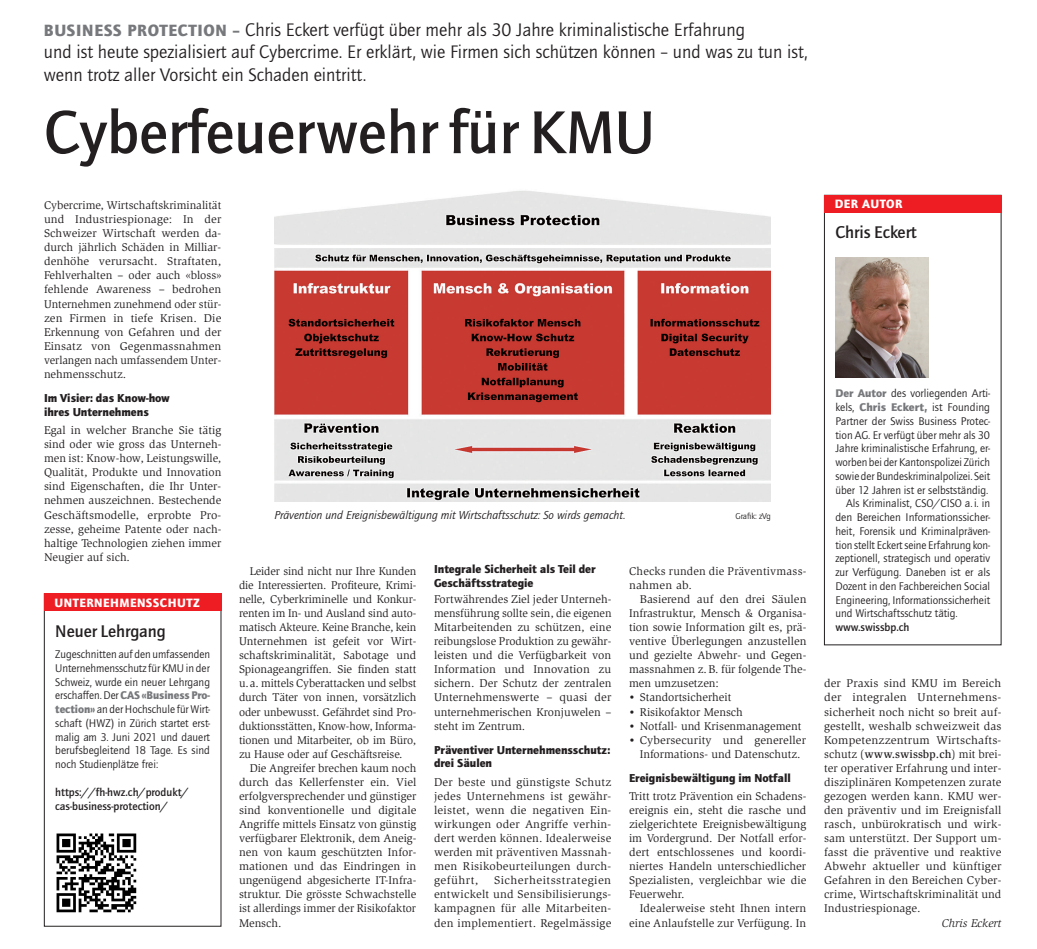
<style>
.page{position:relative;width:1037px;height:949px;background:#fff}
.page>*{position:absolute;margin:0;border:0;box-sizing:border-box;transform-origin:0 0}
.t1{font:500 62.5px "Quay Sans ITC Std";color:#231f20}
.t2{font:18.75px/22.5px "Quay Sans ITC Std";color:#231f20}
.t3{font:500 17.5px "Quay Sans ITC Std";color:#231f20}
.t4{font:900 12.5px "Quay Sans ITC Std";letter-spacing:.04em;color:#fff}
.t5{font:900 11.88px/13.8px "Quay Sans ITC Std";color:#231f20}
.t6{font:italic 11.88px "Quay Sans ITC Std";color:#231f20}
.t7{font:11.5px/14px "Slimbach Std";color:#231f20;text-align:justify}
.t8{font:11.5px/13.8px "Quay Sans ITC Std";color:#231f20;text-align:justify}
.t9{font:11.5px/14.1px "Slimbach Std";color:#231f20;text-align:justify;scale:1.04 1}
.t10{font:500 11.5px/13.8px "Quay Sans ITC Std";color:#231f20}
.t11{font:italic 11.5px "Slimbach Std";color:#231f20}
.t12{font:8.75px "Quay Sans ITC Std";color:#231f20}
.s1{font-weight:900;font-size:16.88px;color:#76787b}
.s2{font-family:"Quay Sans ITC Std"}
.s3{font-weight:900;color:#76787b}
.s4{font-weight:500}
</style>
<div class="page">
<img style="left:274px;top:191px;width:496px;height:311px">
<svg style="left:823px;top:195px;width:178px;height:450px"></svg>
<div style="left:824px;top:195px;width:177px;height:18px;background:#ee1d23"></div>
<img style="left:835px;top:258px;width:93px;height:120px">
<svg style="left:44px;top:611px;width:177px;height:315px"></svg>
<div style="left:44px;top:593px;width:177px;height:18px;background:#ee1d23"></div>
<img style="left:55px;top:831px;width:83px;height:84px">
<p class="t2" style="left:44px;top:18px;width:765px"><span class="s1">BUSINESS PROTECTION –</span> Chris Eckert verfügt über mehr als 30 Jahre kriminalistische Erfahrung<br>und ist heute spezialisiert auf Cybercrime. Er erklärt, wie Firmen sich schützen können – und was zu tun ist, wenn trotz aller Vorsicht ein Schaden eintritt.</p>
<h1 class="t1" style="left:44px;top:96px;width:612px">Cyberfeuerwehr für KMU</h1>
<p class="t7" style="left:44px;top:198px;width:179px">Cybercrime, Wirtschaftskriminalität und Industriespionage: In der Schweizer Wirtschaft werden da&shy;durch jährlich Schäden in Milliar&shy;denhöhe verursacht. Straftaten, Fehlverhalten – oder auch «bloss» fehlende Awareness – bedrohen Unternehmen zunehmend oder stür&shy;zen Firmen in tiefe Krisen. Die Erkennung von Gefahren und der Einsatz von Gegenmassnahmen verlangen nach umfassendem Unter&shy;nehmensschutz.</p>
<p class="t5" style="left:44px;top:391px;width:127px">Im Visier: das Know-how ihres Unternehmens</p>
<p class="t7" style="left:44px;top:423px;width:179px">Egal in welcher Branche Sie tätig sind oder wie gross das Unterneh&shy;men ist: Know-how, Leistungswille, Qualität, Produkte und Innovation sind Eigenschaften, die Ihr Unter&shy;nehmen auszeichnen. Bestechende Geschäftsmodelle, erprobte Pro&shy;zesse, geheime Patente oder nach&shy;haltige Technologien ziehen immer Neugier auf sich.</p>
<p class="t5" style="left:434px;top:562px;width:163px">Integrale Sicherheit als Teil der<br>Geschäftsstrategie</p>
<p class="t7" style="left:434px;top:592px;width:179px">Fortwährendes Ziel jeder Unterneh&shy;mensführung sollte sein, die eigenen Mitarbeitenden zu schützen, eine reibungslose Produktion zu gewähr&shy;leisten und die Verfügbarkeit von Information und Innovation zu sichern. Der Schutz der zentralen Unternehmenswerte – quasi der unternehmerischen Kronjuwelen – steht im Zentrum.</p>
<p class="t5" style="left:434px;top:742px;width:178px">Präventiver Unternehmensschutz: drei Säulen</p>
<p class="t7" style="left:434px;top:775px;width:179px">Der beste und günstigste Schutz jedes Unternehmens ist gewähr&shy;leistet, wenn die negativen Ein&shy;wirkungen oder Angriffe verhin&shy;dert werden können. Idealerweise werden mit präventiven Massnah&shy;men Risikobeurteilungen durch&shy;geführt,</p>
<p class="t6" style="left:274px;top:507px;width:353px">Prävention und Ereignisbewältigung mit Wirtschaftsschutz: So wirds gemacht.</p>
<p class="t12" style="left:735px;top:510px;width:37px">Grafik: zVg</p>
<p class="t7" style="left:239px;top:564px;width:179px;text-indent:11px">Leider sind nicht nur Ihre Kunden die Interessierten. Profiteure, Krimi&shy;nelle, Cyberkriminelle und Konkur&shy;renten im In- und Ausland sind auto&shy;matisch Akteure. Keine Branche, kein Unternehmen ist gefeit vor Wirt&shy;schaftskriminalität, Sabotage und Spionageangriffen. Sie finden statt u.a. mittels Cyberattacken und selbst durch Täter von innen, vorsätzlich oder unbewusst. Gefährdet sind Pro&shy;duktionsstätten, Know-how, Informa&shy;tionen und Mitarbeiter, ob im Büro, zu Hause oder auf Geschäftsreise.</p>
<p class="t7" style="left:239px;top:761px;width:179px;text-indent:11px">Die Angreifer brechen kaum noch durch das Kellerfenster ein. Viel erfolgversprechender und günstiger sind konventionelle und digitale Angriffe mittels Einsatz von günstig verfügbarer Elektronik, dem Aneig&shy;nen von kaum geschützten Infor&shy;mationen und das Eindringen in ungenügend abgesicherte IT-Infra&shy;struktur. Die grösste Schwachstelle ist allerdings immer der Risikofaktor Mensch.</p>
<p class="t7" style="left:629px;top:564px;width:179px">Checks runden die Präventivmass&shy;nahmen ab.</p>
<p class="t7" style="left:629px;top:592px;width:179px;text-indent:11px">Basierend auf den drei Säulen Infrastruktur, Mensch &amp; Organisa&shy;tion sowie Information gilt es, prä&shy;ventive Überlegungen anzustellen und gezielte Abwehr- und Gegen&shy;massnahmen z.B. für folgende The&shy;men umzusetzen:</p>
<p class="t7" style="left:629px;top:690px;width:104px"><span class="s2">•</span> Standortsicherheit</p>
<p class="t7" style="left:629px;top:704px;width:115px"><span class="s2">•</span> Risikofaktor Mensch</p>
<p class="t7" style="left:629px;top:718px;width:174px"><span class="s2">•</span> Notfall- und Krisenmanagement</p>
<p class="t7" style="left:629px;top:733px;width:178px;text-align:center"><span class="s2">•</span> Cybersecurity und genereller<br>Informations- und Datenschutz.</p>
<p class="t5" style="left:629px;top:770px;width:163px">Ereignisbewältigung im Notfall</p>
<p class="t7" style="left:629px;top:789px;width:179px">Tritt trotz Prävention ein Schadens&shy;ereignis ein, steht die rasche und zielgerichtete Ereignisbewältigung im Vordergrund. Der Notfall erfor&shy;dert entschlossenes und koordi&shy;niertes Handeln unterschiedlicher Spezialisten, vergleichbar wie die Feuerwehr.</p>
<p class="t7" style="left:629px;top:901px;width:179px;text-align:right">Idealerweise steht Ihnen intern eine Anlaufstelle zur Verfügung. In</p>
<p class="t4" style="left:55px;top:595px;width:146px">UNTERNEHMENSSCHUTZ</p>
<h3 class="t3" style="left:55px;top:620px;width:112px">Neuer Lehrgang</h3>
<p class="t8" style="left:55px;top:647px;width:156px">Zugeschnitten auf den umfassenden Unternehmensschutz für KMU in der Schweiz, wurde ein neuer Lehrgang erschaffen. Der <span class="s3">CAS «Business Pro&shy;tection»</span> an der Hochschule für Wirt&shy;schaft (HWZ) in Zürich startet erst&shy;malig am 3. Juni 2021 und dauert berufsbegleitend 18 Tage. Es sind noch Studienplätze frei:</p>
<p class="t10" style="left:55px;top:785px;width:135px">https://fh-hwz.ch/produkt/ cas-business-protection/</p>
<p class="t9" style="left:434px;top:873px;width:172px;text-indent:60px">Sicherheitsstrategien entwickelt und Sensibilisierungs&shy;kampagnen für alle Mitarbeiten&shy;den implementiert. Regelmässige</p>
<p class="t4" style="left:834px;top:196px;width:69px">DER AUTOR</p>
<h3 class="t3" style="left:835px;top:222px;width:83px">Chris Eckert</h3>
<p class="t8" style="left:835px;top:387px;width:156px"><span class="s3">Der Autor</span> des vorliegenden Arti-</p>
<p class="t8" style="left:835px;top:400px;width:156px">kels, <span class="s3">Chris Eckert,</span> ist Founding</p>
<p class="t8" style="left:835px;top:414px;width:156px">Partner der Swiss Business Protec-</p>
<p class="t8" style="left:835px;top:428px;width:156px">tion AG. Er verfügt über mehr als 30</p>
<p class="t8" style="left:835px;top:442px;width:156px">Jahre kriminalistische Erfahrung, er-</p>
<p class="t8" style="left:835px;top:455px;width:156px">worben bei der Kantonspolizei Zürich</p>
<p class="t8" style="left:835px;top:469px;width:156px">sowie der Bundeskriminalpolizei. Seit</p>
<p class="t8" style="left:835px;top:483px;width:154px">über 12 Jahren ist er selbstständig.</p>
<p class="t8" style="left:845px;top:497px;width:146px">Als Kriminalist, CSO/CISO a. i. in</p>
<p class="t8" style="left:835px;top:510px;width:156px">den Bereichen Informationssicher-</p>
<p class="t8" style="left:835px;top:524px;width:156px">heit, Forensik und Kriminalpräven-</p>
<p class="t8" style="left:835px;top:538px;width:156px">tion stellt Eckert seine Erfahrung kon-</p>
<p class="t8" style="left:835px;top:552px;width:156px">zeptionell, strategisch und operativ</p>
<p class="t8" style="left:835px;top:565px;width:156px">zur Verfügung. Daneben ist er als</p>
<p class="t8" style="left:835px;top:579px;width:156px">Dozent in den Fachbereichen Social</p>
<p class="t8" style="left:835px;top:593px;width:156px">Engineering, Informationssicherheit</p>
<p class="t8" style="left:835px;top:607px;width:124px">und Wirtschaftsschutz tätig.</p>
<p class="t10" style="left:835px;top:620px;width:75px">www.swissbp.ch</p>
<p class="t7" style="left:824px;top:676px;width:179px">der Praxis sind KMU im Bereich der integralen Unternehmens&shy;sicherheit noch nicht so breit auf&shy;gestellt, weshalb schweizweit das Kompetenzzentrum Wirtschafts&shy;schutz (<span class="s4">www.swissbp.ch</span>) mit brei&shy;ter operativer Erfahrung und inter&shy;disziplinären Kompetenzen zurate gezogen werden kann. KMU wer&shy;den präventiv und im Ereignisfall rasch, unbürokratisch und wirk&shy;sam unterstützt. Der Support um&shy;fasst die präventive und reaktive Abwehr aktueller und künftiger Gefahren in den Bereichen Cyber&shy;crime, Wirtschaftskriminalität und Industriespionage.</p>
<p class="t11" style="left:941px;top:916px;width:61px">Chris Eckert</p>
</div>
